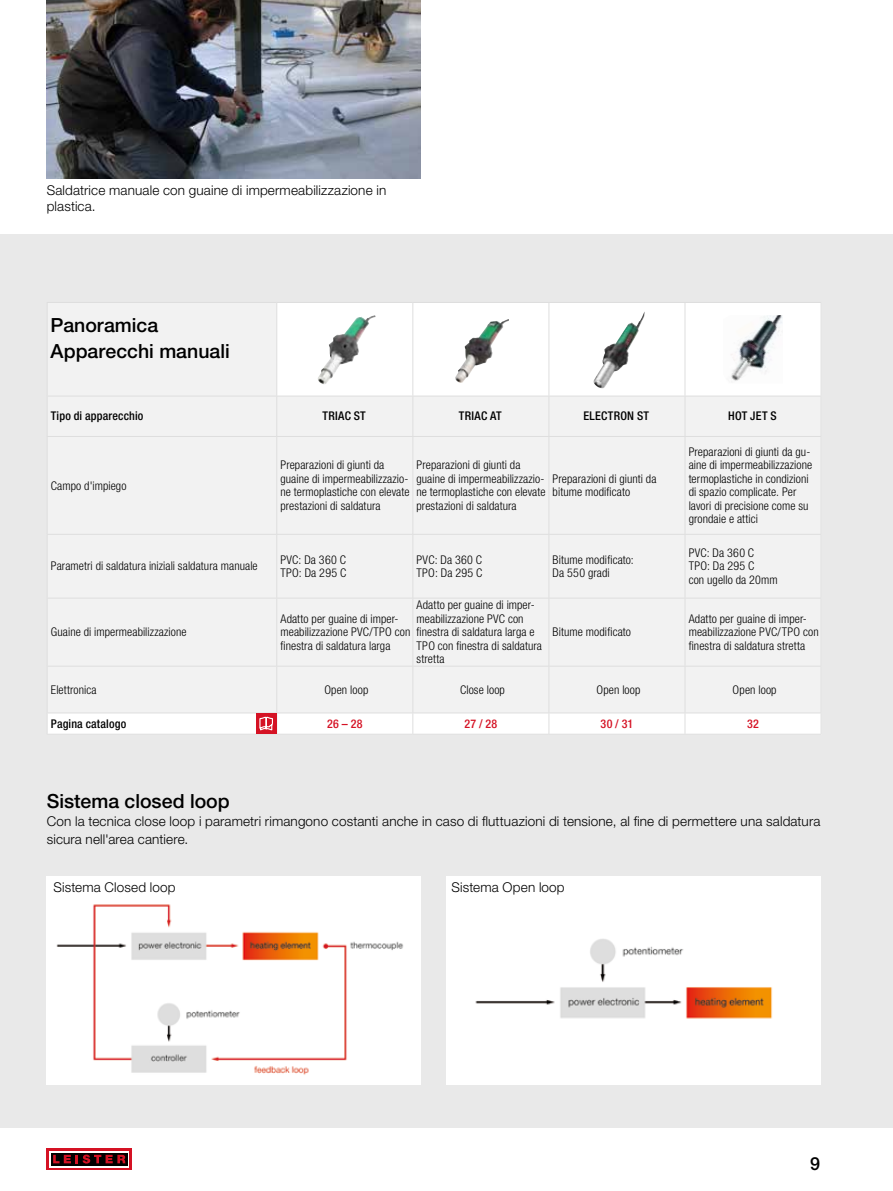
<style>
.page{position:relative;width:893px;height:1191px;background:#fff}
.page>*{position:absolute;margin:0;border:0;box-sizing:border-box;transform-origin:0 0}
.t1{font:500 19.5px/25.5px "Helvetica Neue LTW1 G";color:#000}
.t2{font:500 18px "Helvetica Neue LTW1 G";color:#000}
.t3{font:300 13.5px/16.5px "Helvetica Neue LTW1 G";letter-spacing:.01em;color:#000}
.t4{font:300 condensed 12px/13.5px "Helvetica Neue LTW1 G";letter-spacing:.01em;color:#000}
.t5{font:500 condensed 12px "Helvetica Neue LTW1 G";letter-spacing:.015em;color:#000}
.t6{font:500 condensed 12px "Helvetica Neue LTW1 G";letter-spacing:.025em;color:#d51224}
</style>
<div class="page">
<div style="left:0;top:234px;width:893px;height:893px;background:#e9e9e9"></div>
<div style="left:47px;top:1148px;width:85px;height:21px;background:linear-gradient(to right,#d51224,#d51224)"></div>
<div style="left:49px;top:1151px;width:80px;height:16px;background:linear-gradient(to right,#000,#000)"></div>
<svg style="left:51px;top:1152px;width:77px;height:13px"></svg>
<svg style="left:53px;top:1154px;width:72px;height:9px"></svg>
<svg style="left:48px;top:303px;width:772px;height:431px;fill:#f2f2f2"></svg>
<hr style="left:412px;top:303px;width:1px;height:93px;background:#dedede">
<hr style="left:549px;top:303px;width:1px;height:93px;background:#dedede">
<hr style="left:685px;top:303px;width:1px;height:93px;background:#dedede">
<hr style="left:821px;top:303px;width:1px;height:93px;background:#dedede">
<hr style="left:47px;top:396px;width:229px;height:1px;background:#dedede">
<hr style="left:276px;top:396px;width:1px;height:40px;background:#dedede">
<hr style="left:412px;top:396px;width:1px;height:40px;background:#dedede">
<hr style="left:549px;top:396px;width:1px;height:40px;background:#dedede">
<hr style="left:685px;top:396px;width:1px;height:40px;background:#dedede">
<hr style="left:821px;top:396px;width:1px;height:40px;background:#dedede">
<hr style="left:47px;top:436px;width:230px;height:1px;background:#dedede">
<hr style="left:277px;top:436px;width:136px;height:1px;background:#dedede">
<hr style="left:276px;top:437px;width:1px;height:97px;background:#dedede">
<hr style="left:413px;top:436px;width:136px;height:1px;background:#dedede">
<hr style="left:412px;top:437px;width:1px;height:97px;background:#dedede">
<hr style="left:549px;top:436px;width:136px;height:1px;background:#dedede">
<hr style="left:549px;top:437px;width:1px;height:97px;background:#dedede">
<hr style="left:685px;top:436px;width:136px;height:1px;background:#dedede">
<hr style="left:685px;top:437px;width:1px;height:97px;background:#dedede">
<hr style="left:821px;top:437px;width:1px;height:97px;background:#dedede">
<hr style="left:47px;top:534px;width:230px;height:1px;background:#dedede">
<hr style="left:277px;top:534px;width:136px;height:1px;background:#dedede">
<hr style="left:276px;top:534px;width:1px;height:64px;background:#dedede">
<hr style="left:413px;top:534px;width:136px;height:1px;background:#dedede">
<hr style="left:412px;top:534px;width:1px;height:64px;background:#dedede">
<hr style="left:549px;top:534px;width:136px;height:1px;background:#dedede">
<hr style="left:549px;top:534px;width:1px;height:64px;background:#dedede">
<hr style="left:685px;top:534px;width:136px;height:1px;background:#dedede">
<hr style="left:685px;top:534px;width:1px;height:64px;background:#dedede">
<hr style="left:821px;top:534px;width:1px;height:64px;background:#dedede">
<hr style="left:47px;top:598px;width:230px;height:1px;background:#dedede">
<hr style="left:277px;top:598px;width:136px;height:1px;background:#dedede">
<hr style="left:276px;top:598px;width:1px;height:68px;background:#dedede">
<hr style="left:413px;top:598px;width:136px;height:1px;background:#dedede">
<hr style="left:412px;top:598px;width:1px;height:68px;background:#dedede">
<hr style="left:549px;top:598px;width:136px;height:1px;background:#dedede">
<hr style="left:549px;top:598px;width:1px;height:68px;background:#dedede">
<hr style="left:685px;top:598px;width:136px;height:1px;background:#dedede">
<hr style="left:685px;top:598px;width:1px;height:68px;background:#dedede">
<hr style="left:821px;top:598px;width:1px;height:68px;background:#dedede">
<hr style="left:276px;top:666px;width:1px;height:46px;background:#dedede">
<hr style="left:412px;top:666px;width:1px;height:46px;background:#dedede">
<hr style="left:549px;top:666px;width:1px;height:46px;background:#dedede">
<hr style="left:685px;top:666px;width:1px;height:46px;background:#dedede">
<hr style="left:821px;top:666px;width:1px;height:46px;background:#dedede">
<svg style="left:412px;top:713px;width:1px;height:21px"></svg>
<svg style="left:549px;top:713px;width:1px;height:21px"></svg>
<svg style="left:685px;top:713px;width:1px;height:21px"></svg>
<hr style="left:47px;top:302px;width:229px;height:1px;background:#dedede">
<hr style="left:47px;top:303px;width:1px;height:93px;background:#dedede">
<hr style="left:47px;top:396px;width:1px;height:40px;background:#dedede">
<hr style="left:47px;top:437px;width:1px;height:97px;background:#dedede">
<hr style="left:47px;top:534px;width:1px;height:64px;background:#dedede">
<hr style="left:47px;top:598px;width:1px;height:68px;background:#dedede">
<hr style="left:47px;top:666px;width:1px;height:46px;background:#dedede">
<hr style="left:47px;top:666px;width:230px;height:1px;background:#dedede">
<hr style="left:277px;top:666px;width:136px;height:1px;background:#dedede">
<hr style="left:413px;top:666px;width:136px;height:1px;background:#dedede">
<hr style="left:549px;top:666px;width:136px;height:1px;background:#dedede">
<hr style="left:685px;top:666px;width:136px;height:1px;background:#dedede">
<hr style="left:47px;top:712px;width:230px;height:1px;background:#dedede">
<hr style="left:277px;top:712px;width:136px;height:1px;background:#dedede">
<hr style="left:413px;top:712px;width:136px;height:1px;background:#dedede">
<hr style="left:549px;top:712px;width:136px;height:1px;background:#dedede">
<hr style="left:685px;top:712px;width:136px;height:1px;background:#dedede">
<hr style="left:47px;top:734px;width:230px;height:1px;background:#dedede">
<hr style="left:277px;top:734px;width:136px;height:1px;background:#dedede">
<hr style="left:413px;top:734px;width:136px;height:1px;background:#dedede">
<hr style="left:549px;top:734px;width:136px;height:1px;background:#dedede">
<hr style="left:685px;top:734px;width:136px;height:1px;background:#dedede">
<hr style="left:276px;top:302px;width:137px;height:1px;background:#dedede">
<hr style="left:276px;top:303px;width:1px;height:93px;background:#dedede">
<hr style="left:413px;top:302px;width:136px;height:1px;background:#dedede">
<hr style="left:549px;top:302px;width:136px;height:1px;background:#dedede">
<hr style="left:685px;top:302px;width:136px;height:1px;background:#dedede">
<hr style="left:276px;top:396px;width:137px;height:1px;background:#dedede">
<hr style="left:413px;top:396px;width:136px;height:1px;background:#dedede">
<hr style="left:549px;top:396px;width:136px;height:1px;background:#dedede">
<hr style="left:685px;top:396px;width:136px;height:1px;background:#dedede">
<img style="left:318px;top:315px;width:56px;height:69px">
<img style="left:455px;top:319px;width:54px;height:65px">
<div style="left:589px;top:308px;width:55px;height:83px;background:#fff"></div>
<img style="left:593px;top:313px;width:51px;height:76px">
<img style="left:723px;top:315px;width:60px;height:68px">
<div style="left:256px;top:713px;width:20px;height:21px;background:#d51224"></div>
<svg style="left:259px;top:713px;width:18px;height:21px"></svg>
<img style="left:47px;top:0;width:374px;height:179px">
<img style="left:47px;top:876px;width:374px;height:208px">
<img style="left:446px;top:876px;width:375px;height:208px">
<p class="t3" style="left:47px;top:181px;width:341px">Saldatrice manuale con guaine di impermeabilizzazione in plastica.</p>
<h1 class="t1" style="left:51px;top:312px;width:181px">Panoramica<br>Apparecchi manuali</h1>
<p class="t5" style="left:51px;top:409px;width:94px">Tipo di apparecchio</p>
<p class="t5" style="left:323px;top:409px;width:45px">TRIAC ST</p>
<p class="t5" style="left:459px;top:409px;width:44px">TRIAC AT</p>
<p class="t5" style="left:584px;top:409px;width:67px">ELECTRON ST</p>
<p class="t5" style="left:728px;top:409px;width:50px">HOT JET S</p>
<p class="t4" style="left:51px;top:479px;width:77px">Campo d'impiego</p>
<p class="t4" style="left:280px;top:458px;width:131px">Preparazioni di giunti da guaine di impermeabilizzazio&shy;ne termoplastiche con elevate prestazioni di saldatura</p>
<p class="t4" style="left:416px;top:458px;width:131px">Preparazioni di giunti da guaine di impermeabilizzazio&shy;ne termoplastiche con elevate prestazioni di saldatura</p>
<p class="t4" style="left:553px;top:472px;width:105px">Preparazioni di giunti da bitume modificato</p>
<p class="t4" style="left:689px;top:445px;width:125px">Preparazioni di giunti da gu&shy;aine di impermeabilizzazione termoplastiche in condizioni di spazio complicate. Per lavori di precisione come su grondaie e attici</p>
<p class="t4" style="left:51px;top:559px;width:208px">Parametri di saldatura iniziali saldatura manuale</p>
<p class="t4" style="left:280px;top:553px;width:67px">PVC: Da 360 C<br>TPO: Da 295 C</p>
<p class="t4" style="left:416px;top:553px;width:67px">PVC: Da 360 C<br>TPO: Da 295 C</p>
<p class="t4" style="left:553px;top:553px;width:83px">Bitume modificato:<br>Da 550 gradi</p>
<p class="t4" style="left:689px;top:546px;width:90px">PVC: Da 360 C<br>TPO: Da 295 C<br>con ugello da 20mm</p>
<p class="t4" style="left:51px;top:625px;width:137px">Guaine di impermeabilizzazione</p>
<p class="t4" style="left:417px;top:598px;width:127px">Adatto per guaine di imper&shy;meabilizzazione PVC con finestra di saldatura larga e<br>TPO con finestra di saldatura stretta</p>
<p class="t4" style="left:280px;top:612px;width:131px">Adatto per guaine di imper&shy;meabilizzazione PVC/TPO con finestra di saldatura larga</p>
<p class="t4" style="left:553px;top:625px;width:80px">Bitume modificato</p>
<p class="t4" style="left:689px;top:612px;width:131px">Adatto per guaine di imper&shy;meabilizzazione PVC/TPO con finestra di saldatura stretta</p>
<p class="t4" style="left:51px;top:683px;width:47px">Elettronica</p>
<p class="t4" style="left:324px;top:683px;width:45px">Open loop</p>
<p class="t4" style="left:460px;top:683px;width:46px">Close loop</p>
<p class="t4" style="left:597px;top:683px;width:45px">Open loop</p>
<p class="t4" style="left:733px;top:683px;width:45px">Open loop</p>
<p class="t5" style="left:51px;top:716px;width:77px">Pagina catalogo</p>
<p class="t6" style="left:327px;top:716px;width:37px">26 – 28</p>
<p class="t6" style="left:464px;top:716px;width:34px">27 / 28</p>
<p class="t6" style="left:601px;top:716px;width:34px">30 / 31</p>
<p class="t6" style="left:747px;top:716px;width:13px">32</p>
<h1 class="t1" style="left:47px;top:788px;width:184px">Sistema closed loop</h1>
<p class="t3" style="left:47px;top:811px;width:775px;line-height:18px">Con la tecnica close loop i parametri rimangono costanti anche in caso di fluttuazioni di tensione, al fine di permettere una saldatura sicura nell'area cantiere.</p>
<p class="t3" style="left:54px;top:878px;width:123px">Sistema Closed loop</p>
<p class="t3" style="left:452px;top:878px;width:115px">Sistema Open loop</p>
<h2 class="t2" style="left:810px;top:1152px;width:12px">9</h2>
</div>
